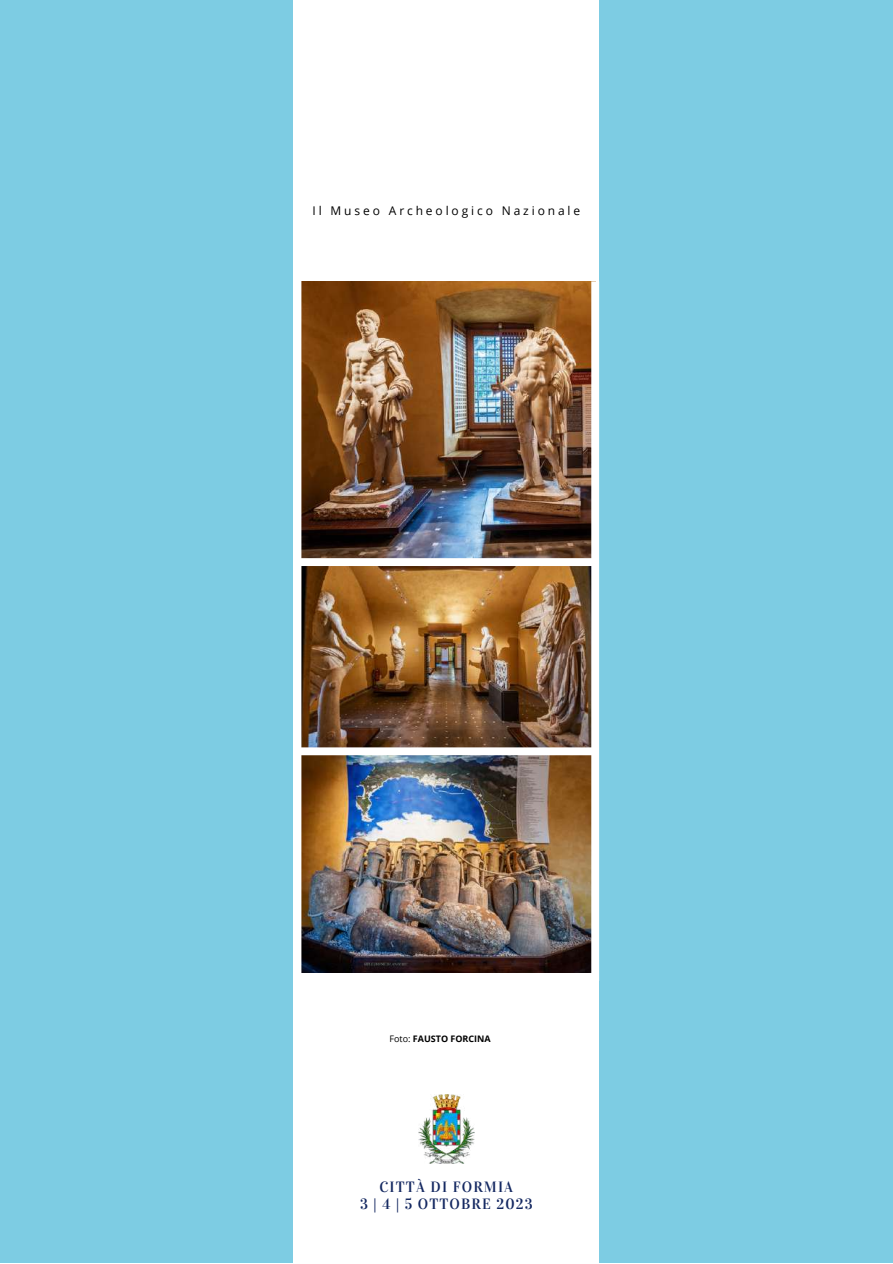
<style>
.page{position:relative;width:893px;height:1264px;background:#fff}
.page>*{position:absolute;margin:0;border:0;box-sizing:border-box;transform-origin:0 0}
.t1{font:14.85px/16.8px "Vidaloka";letter-spacing:.075em;color:#142861;text-align:center}
.t2{font:12px "Open Sans";letter-spacing:.24em;color:#000}
.t3{font:700 9px "Open Sans";color:#000}
.s1{font-weight:400}
</style>
<div class="page">
<div style="left:0;top:0;width:892px;height:1262px;background:#7dcce3"></div>
<div style="left:293px;top:0;width:306px;height:1262px;background:#fff"></div>
<img style="left:418px;top:1094px;width:56px;height:69px">
<img style="left:301px;top:281px;width:290px;height:277px">
<img style="left:301px;top:566px;width:290px;height:181px">
<img style="left:301px;top:755px;width:290px;height:217px">
<p class="t2" style="left:312px;top:202px;width:269px">Il Museo Archeologico Nazionale</p>
<p class="t3" style="left:389px;top:1032px;width:103px"><span class="s1">Foto:</span> FAUSTO FORCINA</p>
<p class="t1" style="left:360px;top:1178px;width:174px">CITTÀ DI FORMIA<br>3 | 4 | 5 OTTOBRE 2023</p>
</div>
